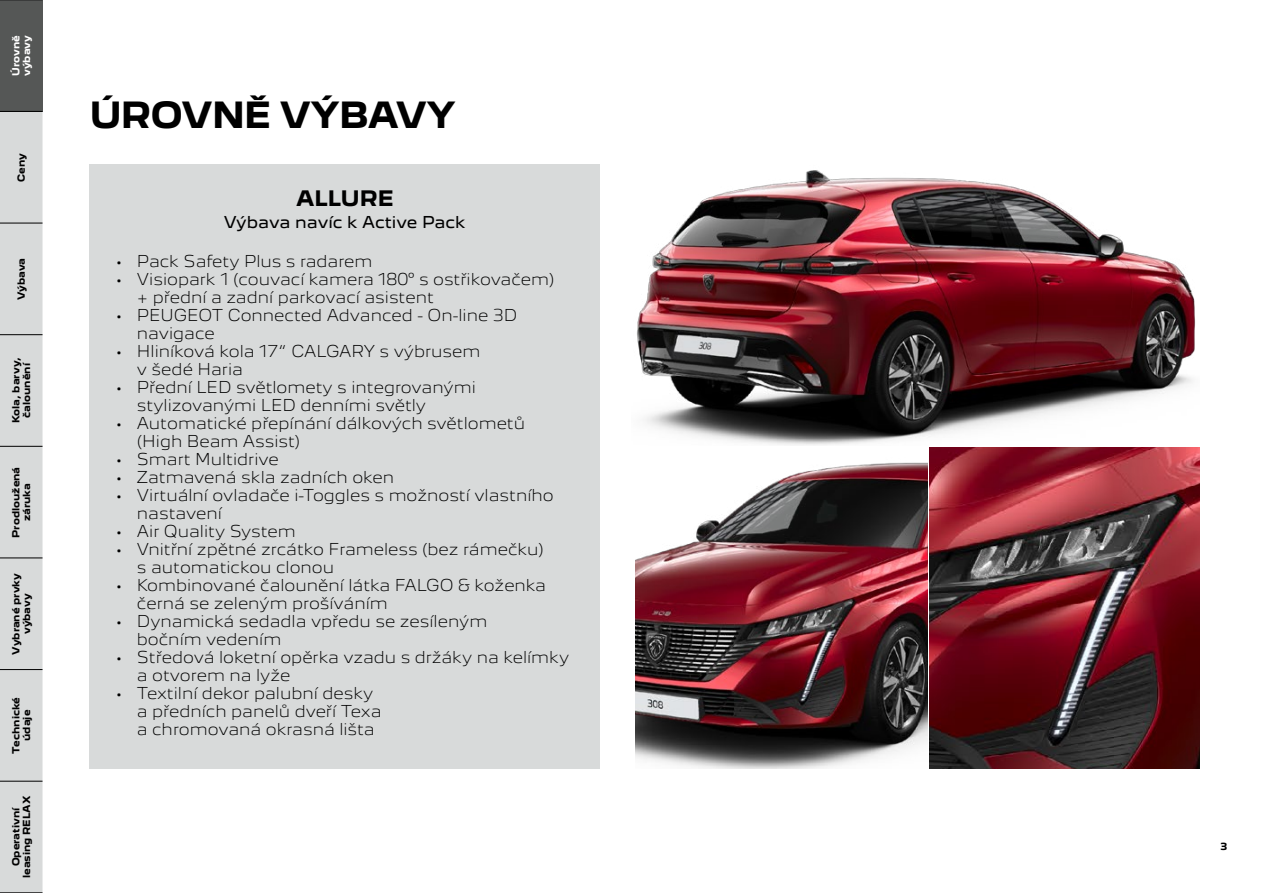
<style>
.page{position:relative;width:1263px;height:893px;background:#fff}
.page>*{position:absolute;margin:0;border:0;box-sizing:border-box;transform-origin:0 0}
.t1{font:700 33px "Peugeot New";letter-spacing:-.02em;color:#000}
.t2{font:700 19.5px "Peugeot New";color:#000}
.t3{font:300 15px/18px "Peugeot New";color:#000}
.t4{font:15px "Peugeot New";color:#000}
.t5{font:700 9px/10.8px "Peugeot New";color:#000;text-align:center}
.t6{font:700 9px/10.8px "Peugeot New";color:#fff}
</style>
<div class="page">
<div style="left:90px;top:164px;width:510px;height:604px;background:#d8dada"></div>
<img style="left:637px;top:170px;width:558px;height:275px">
<img style="left:636px;top:462px;width:291px;height:306px">
<img style="left:929px;top:448px;width:270px;height:320px">
<div style="left:0;top:112px;width:43px;height:780px;background:#d8dada"></div>
<div style="left:0;top:0;width:43px;height:111px;background:#555756"></div>
<hr style="left:0;top:892px;width:43px;height:1px;background:#000">
<hr style="left:0;top:781px;width:43px;height:1px;background:#000">
<hr style="left:0;top:669px;width:43px;height:1px;background:#000">
<hr style="left:0;top:558px;width:43px;height:1px;background:#000">
<hr style="left:0;top:446px;width:43px;height:1px;background:#000">
<hr style="left:0;top:334px;width:43px;height:1px;background:#000">
<hr style="left:0;top:223px;width:43px;height:1px;background:#000">
<hr style="left:0;top:111px;width:43px;height:1px;background:#000">
<hr style="left:0;top:0;width:43px;height:1px;background:#000">
<p class="t6" style="left:10px;top:76px;width:43px;rotate:-90deg">Úrovně výbavy</p>
<p class="t5" style="left:16px;top:182px;width:30px;rotate:-90deg">Ceny</p>
<p class="t5" style="left:16px;top:300px;width:44px;rotate:-90deg">Výbava</p>
<p class="t5" style="left:10px;top:423px;width:67px;rotate:-90deg">Kola, barvy, čalounění</p>
<p class="t5" style="left:10px;top:537px;width:72px;rotate:-90deg">Prodloužená záruka</p>
<p class="t5" style="left:10px;top:655px;width:83px;rotate:-90deg">Vybrané prvky výbavy</p>
<p class="t5" style="left:10px;top:754px;width:58px;rotate:-90deg">Technické údaje</p>
<p class="t5" style="left:10px;top:878px;width:84px;rotate:-90deg">Operativní leasing RELAX</p>
<h1 class="t1" style="left:90px;top:92px;width:368px">ÚROVNĚ VÝBAVY</h1>
<h2 class="t2" style="left:296px;top:184px;width:99px">ALLURE</h2>
<p class="t4" style="left:224px;top:212px;width:243px">Výbava navíc k Active Pack</p>
<p class="t3" style="left:116px;top:252px;width:258px">• Pack Safety Plus s radarem</p>
<p class="t3" style="left:137px;top:270px;width:419px;text-indent:-21px">• Visiopark 1 (couvací kamera 180° s ostřikovačem) + přední a zadní parkovací asistent</p>
<p class="t3" style="left:137px;top:306px;width:382px;text-indent:-21px">• PEUGEOT Connected Advanced - On-line 3D navigace</p>
<p class="t3" style="left:137px;top:342px;width:345px;text-indent:-21px">• Hliníková kola 17“ CALGARY s výbrusem v šedé Haria</p>
<p class="t3" style="left:137px;top:378px;width:340px;text-indent:-21px">• Přední LED světlomety s integrovanými stylizovanými LED denními světly</p>
<p class="t3" style="left:137px;top:414px;width:390px;text-indent:-21px">• Automatické přepínání dálkových světlometů (High Beam Assist)</p>
<p class="t3" style="left:116px;top:450px;width:165px">• Smart Multidrive</p>
<p class="t3" style="left:116px;top:468px;width:280px">• Zatmavená skla zadních oken</p>
<p class="t3" style="left:137px;top:486px;width:418px;text-indent:-21px">• Virtuální ovladače i-Toggles s možností vlastního nastavení</p>
<p class="t3" style="left:116px;top:522px;width:182px">• Air Quality System</p>
<p class="t3" style="left:137px;top:540px;width:408px;text-indent:-21px">• Vnitřní zpětné zrcátko Frameless (bez rámečku) s automatickou clonou</p>
<p class="t3" style="left:137px;top:576px;width:411px;text-indent:-21px">• Kombinované čalounění látka FALGO &amp; koženka černá se zeleným prošíváním</p>
<p class="t3" style="left:137px;top:612px;width:352px;text-indent:-21px">• Dynamická sedadla vpředu se zesíleným bočním vedením</p>
<p class="t3" style="left:137px;top:648px;width:434px;text-indent:-21px">• Středová loketní opěrka vzadu s držáky na kelímky a otvorem na lyže</p>
<p class="t3" style="left:137px;top:684px;width:246px;text-indent:-21px">• Textilní dekor palubní desky a předních panelů dveří Texa a chromovaná okrasná lišta</p>
<p class="t5" style="left:1220px;top:841px;width:8px">3</p>
</div>
